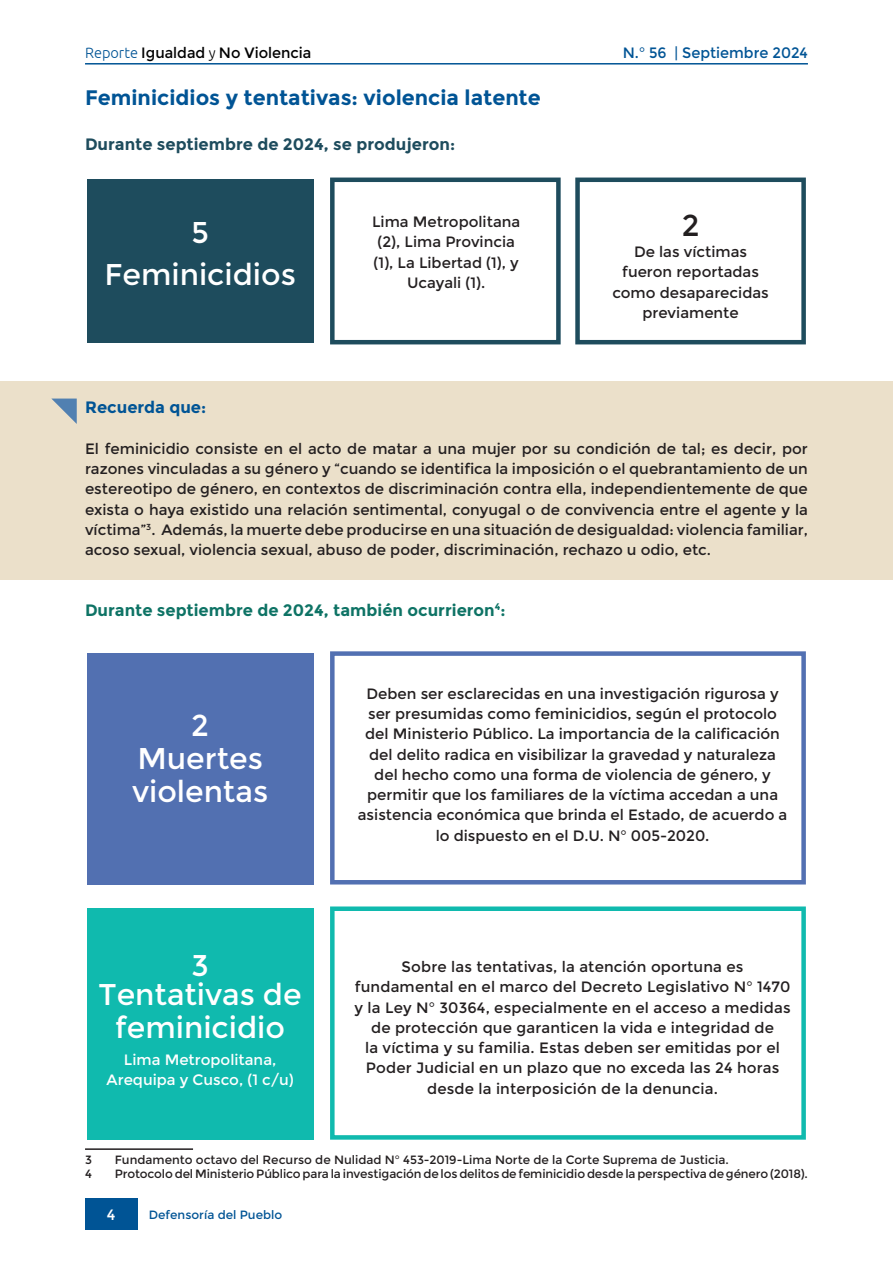
<style>
.page{position:relative;width:893px;height:1263px;background:#fff}
.page>*{position:absolute;margin:0;border:0;box-sizing:border-box;transform-origin:0 0}
.cuerpo{font:30px/33px "Montserrat";color:#fff}
.cuerpo-2{font:30px "Montserrat";color:#231f20}
.Título_1{font:700 21px "Montserrat";color:#005495}
.Subtítulo_1{font:700 16.5px "Montserrat";color:#0e7365}
.Subtítulo_1-2{font:700 16.5px "Montserrat";color:#1e4c5d}
.Subtítulo_1-3{font:700 16.5px "Montserrat";color:#005495}
.Título_cuadro{font:15px/20.2px "Montserrat";color:#231f20;text-align:center}
.cuerpo-3{font:15px/20.2px "Montserrat";color:#231f20;text-align:justify}
.Título_cuadro-2{font:15px/20.2px "Montserrat";color:#fff;text-align:center}
.t1{font:15px "Montserrat";color:#000}
.t2{font:15px "Montserrat";color:#005495}
.pie_de_pagina{font:12px "Montserrat";letter-spacing:-.01em;color:#231f20}
.t3{font:12px "Montserrat";color:#005495}
.s1{font-family:"Ubuntu";font-weight:300;color:#005495}
.s2{font-family:"Ubuntu";font-weight:300}
</style>
<div class="page">
<hr style="left:85px;top:63px;width:723px;height:2px;background:#005495">
<div style="left:85px;top:1198px;width:52px;height:32px;background:#005495"></div>
<div style="left:0;top:381px;width:893px;height:199px;background:#ebe0ca"></div>
<hr style="left:85px;top:1148px;width:108px;height:2px;background:#231f20">
<hr style="left:892px;top:780px;width:1px;height:398px;background:#ebe0ca">
<svg style="left:52px;top:399px;width:25px;height:25px"></svg>
<div style="left:87px;top:179px;width:226px;height:164px;background:#1e4c5d"></div>
<div style="left:87px;top:653px;width:226px;height:231px;background:#5270b1"></div>
<div style="left:87px;top:908px;width:226px;height:232px;background:#10baae"></div>
<div style="left:330px;top:178px;width:231px;height:166px;border:4px solid #1e4c5d"></div>
<div style="left:575px;top:178px;width:231px;height:166px;border:4px solid #1e4c5d"></div>
<div style="left:330px;top:651px;width:476px;height:233px;border:4px solid #5270b2"></div>
<div style="left:330px;top:906px;width:476px;height:234px;border:4px solid #10baae"></div>
<p class="t1" style="left:85px;top:44px;width:228px"><span class="s1">Reporte</span> Igualdad <span class="s2">y</span> No Violencia</p>
<p class="Título_1" style="left:85px;top:85px;width:457px">Feminicidios y tentativas: violencia latente</p>
<p class="Subtítulo_1-2" style="left:85px;top:134px;width:372px">Durante septiembre de 2024, se produjeron:</p>
<p class="cuerpo" style="left:191px;top:216px;width:19px">5</p>
<p class="cuerpo" style="left:104px;top:258px;width:193px">Feminicidios</p>
<p class="cuerpo-3" style="left:372px;top:212px;width:150px;text-align:center">Lima Metropolitana (2), Lima Provincia (1), La Libertad (1), y<br>Ucayali (1).</p>
<p class="t2" style="left:623px;top:44px;width:187px">N.° 56 | Septiembre 2024</p>
<p class="cuerpo-2" style="left:682px;top:208px;width:19px">2</p>
<p class="Título_cuadro" style="left:634px;top:242px;width:115px">De las víctimas</p>
<p class="Título_cuadro" style="left:612px;top:262px;width:158px">fueron reportadas como desaparecidas</p>
<p class="Título_cuadro" style="left:642px;top:303px;width:98px">previamente</p>
<p class="Subtítulo_1-3" style="left:85px;top:398px;width:123px">Recuerda que:</p>
<p class="cuerpo-3" style="left:85px;top:439px;width:724px">El feminicidio consiste en el acto de matar a una mujer por su condición de tal; es decir, por razones vinculadas a su género y “cuando se identifica la imposición o el quebrantamiento de un estereotipo de género, en contextos de discriminación contra ella, independientemente de que exista o haya existido una relación sentimental, conyugal o de convivencia entre el agente y la víctima”<sup>3</sup>. Además, la muerte debe producirse en una situación de desigualdad: violencia familiar, acoso sexual, violencia sexual, abuso de poder, discriminación, rechazo u odio, etc.</p>
<p class="Subtítulo_1" style="left:85px;top:600px;width:422px">Durante septiembre de 2024, también ocurrieron<sup>4</sup>:</p>
<p class="cuerpo" style="left:191px;top:709px;width:19px">2</p>
<p class="cuerpo" style="left:132px;top:742px;width:138px">Muertes violentas</p>
<p class="cuerpo" style="left:191px;top:949px;width:19px">3</p>
<p class="cuerpo" style="left:99px;top:978px;width:205px;text-align:center">Tentativas de feminicidio</p>
<p class="Título_cuadro-2" style="left:107px;top:1049px;width:189px">Lima Metropolitana,<br>Arequipa y Cusco, (1 c/u)</p>
<p class="Título_cuadro" style="left:358px;top:684px;width:431px">Deben ser esclarecidas en una investigación rigurosa y ser presumidas como feminicidios, según el protocolo del Ministerio Público. La importancia de la calificación del delito radica en visibilizar la gravedad y naturaleza del hecho como una forma de violencia de género, y permitir que los familiares de la víctima accedan a una asistencia económica que brinda el Estado, de acuerdo a lo dispuesto en el D.U. N° 005-2020.</p>
<p class="Título_cuadro" style="left:355px;top:957px;width:438px">Sobre las tentativas, la atención oportuna es fundamental en el marco del Decreto Legislativo N° 1470 y la Ley N° 30364, especialmente en el acceso a medidas de protección que garanticen la vida e integridad de<br>la víctima y su familia. Estas deben ser emitidas por el Poder Judicial en un plazo que no exceda las 24 horas desde la interposición de la denuncia.</p>
<p class="pie_de_pagina" style="left:85px;top:1152px;width:8px">3</p>
<p class="pie_de_pagina" style="left:115px;top:1152px;width:615px">Fundamento octavo del Recurso de Nulidad N° 453-2019-Lima Norte de la Corte Suprema de Justicia.</p>
<p class="pie_de_pagina" style="left:85px;top:1167px;width:8px">4</p>
<p class="pie_de_pagina" style="left:115px;top:1167px;width:695px">Protocolo del Ministerio Público para la investigación de los delitos de feminicidio desde la perspectiva de género (2018).</p>
<p class="Título_cuadro-2" style="left:107px;top:1205px;width:10px">4</p>
<p class="t3" style="left:149px;top:1208px;width:135px">Defensoría del Pueblo</p>
</div>
